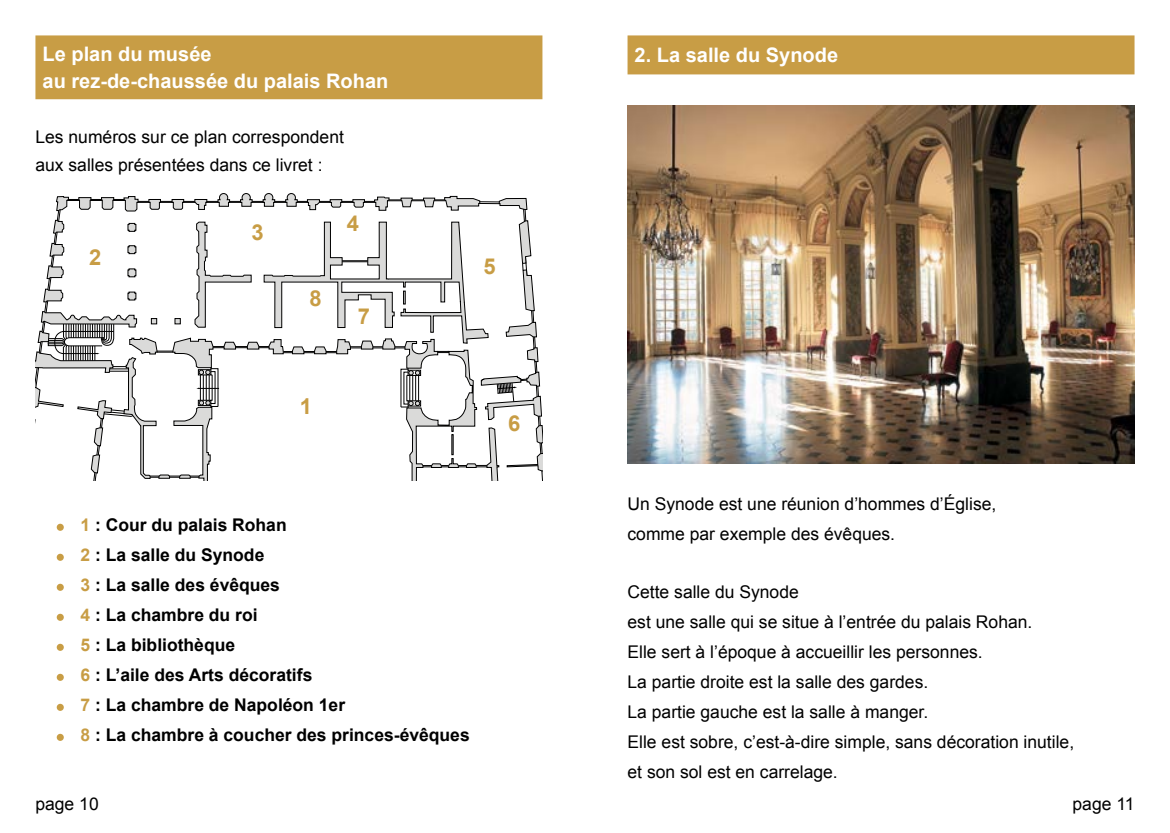
<style>
.page{position:relative;width:1170px;height:833px;background:#fff}
.page>*{position:absolute;margin:0;border:0;box-sizing:border-box;transform-origin:0 0}
.t1{font:700 22px "Arial";color:#c89d45}
.t2{font:700 20px/27.5px "Arial";color:#fff}
.t3{font:17.5px/30px "Arial";color:#000}
.t4{font:700 17.5px/30px "Arial";color:#000}
.s1{color:#c89d45}
</style>
<div class="page">
<div style="left:627px;top:35px;width:507px;height:39px;background:#c89d45;border:2px solid #c89c45"></div>
<div style="left:35px;top:35px;width:507px;height:64px;background:#c89d45;border:2px solid #c89d45"></div>
<div style="left:57px;top:524px;width:7px;height:7px;background:#c89d45;border-radius:50%"></div>
<div style="left:57px;top:554px;width:7px;height:7px;background:#c89d45;border-radius:50%"></div>
<div style="left:57px;top:584px;width:7px;height:7px;background:#c89d45;border-radius:50%"></div>
<div style="left:57px;top:614px;width:7px;height:7px;background:#c89d45;border-radius:50%"></div>
<div style="left:57px;top:644px;width:7px;height:7px;background:#c89d45;border-radius:50%"></div>
<div style="left:57px;top:674px;width:7px;height:7px;background:#c89d45;border-radius:50%"></div>
<div style="left:57px;top:704px;width:7px;height:7px;background:#c89d45;border-radius:50%"></div>
<div style="left:57px;top:734px;width:7px;height:7px;background:#c89d45;border-radius:50%"></div>
<img style="left:627px;top:105px;width:507px;height:358px">
<svg style="left:35px;top:193px;width:507px;height:288px"></svg>
<div style="left:291px;top:397px;width:29px;height:36px;background:#fff"></div>
<div style="left:81px;top:249px;width:29px;height:36px;background:#fff"></div>
<div style="left:243px;top:224px;width:29px;height:35px;background:#fff"></div>
<div style="left:338px;top:215px;width:30px;height:35px;background:#fff"></div>
<div style="left:475px;top:258px;width:29px;height:35px;background:#fff"></div>
<div style="left:301px;top:290px;width:29px;height:35px;background:#fff"></div>
<div style="left:349px;top:308px;width:29px;height:25px;background:#fff"></div>
<div style="left:499px;top:415px;width:30px;height:35px;background:#fff"></div>
<p class="t2" style="left:43px;top:41px;width:347px">Le plan du musée<br>au rez-de-chaussée du palais Rohan</p>
<p class="t3" style="left:35px;top:123px;width:310px;line-height:27.5px">Les numéros sur ce plan correspondent aux salles présentées dans ce livret :</p>
<p class="t1" style="left:89px;top:243px;width:14px">2</p>
<p class="t1" style="left:251px;top:218px;width:14px">3</p>
<p class="t1" style="left:309px;top:284px;width:14px">8</p>
<p class="t1" style="left:347px;top:209px;width:14px">4</p>
<p class="t1" style="left:358px;top:301px;width:14px">7</p>
<p class="t1" style="left:300px;top:391px;width:14px">1</p>
<p class="t1" style="left:483px;top:252px;width:14px">5</p>
<p class="t1" style="left:508px;top:408px;width:14px">6</p>
<p class="t4" style="left:80px;top:510px;width:391px"><span class="s1">1</span> : Cour du palais Rohan<br><span class="s1">2</span> : La salle du Synode<br><span class="s1">3</span> : La salle des évêques<br><span class="s1">4</span> : La chambre du roi<br><span class="s1">5</span> : La bibliothèque<br><span class="s1">6</span> : L’aile des Arts décoratifs<br><span class="s1">7</span> : La chambre de Napoléon 1er<br><span class="s1">8</span> : La chambre à coucher des princes-évêques</p>
<p class="t3" style="left:35px;top:789px;width:65px">page 10</p>
<p class="t2" style="left:634px;top:42px;width:205px">2. La salle du Synode</p>
<p class="t3" style="left:627px;top:489px;width:370px">Un Synode est une réunion d’hommes d’Église, comme par exemple des évêques.</p>
<p class="t3" style="left:627px;top:576px;width:448px">Cette salle du Synode<br>est une salle qui se situe à l’entrée du palais Rohan.<br>Elle sert à l’époque à accueillir les personnes.<br>La partie droite est la salle des gardes.<br>La partie gauche est la salle à manger.<br>Elle est sobre, c’est-à-dire simple, sans décoration inutile, et son sol est en carrelage.</p>
<p class="t3" style="left:1072px;top:789px;width:63px">page 11</p>
</div>
